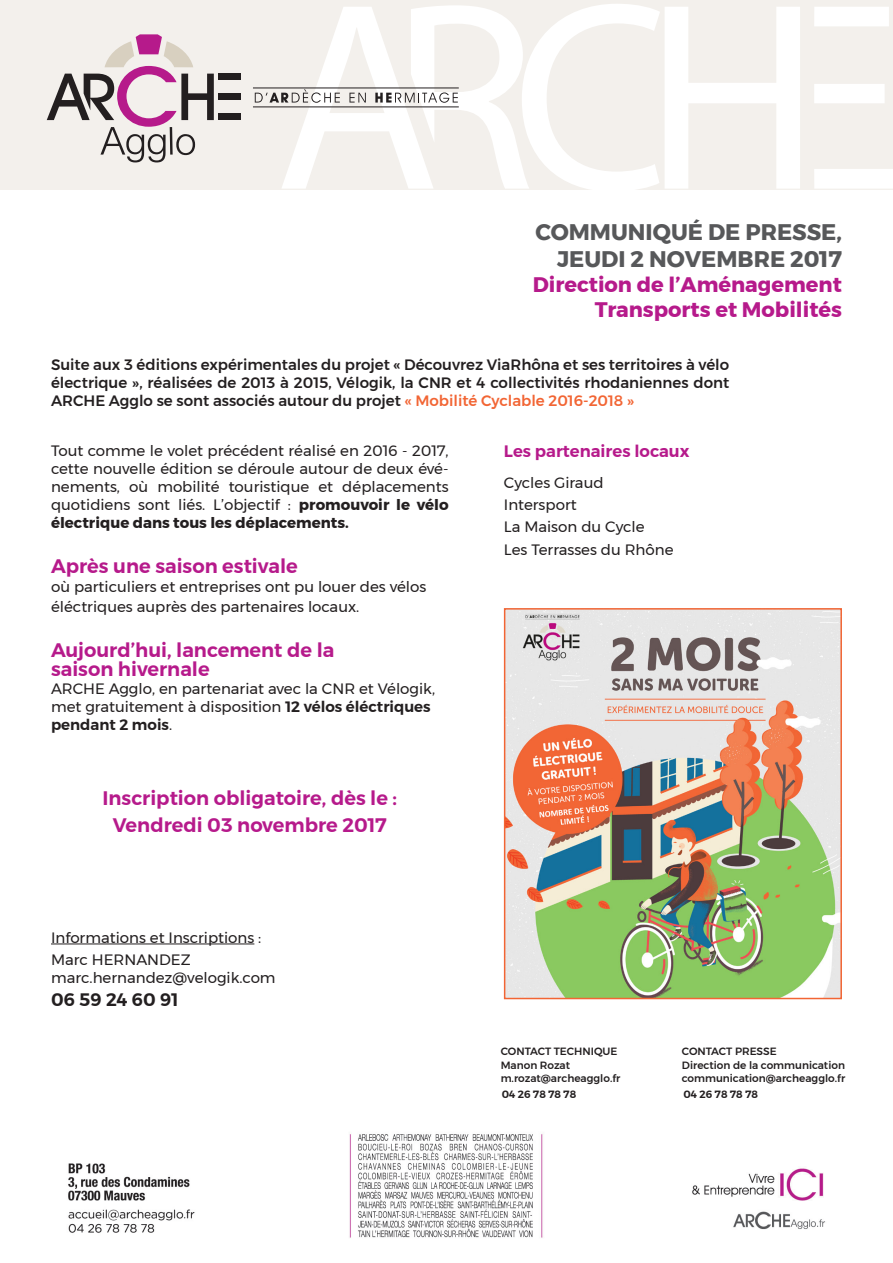
<style>
.page{position:relative;width:893px;height:1263px;background:#fff}
.page>*{position:absolute;margin:0;border:0;box-sizing:border-box;transform-origin:0 0}
.t1{font:700 22.5px "Montserrat";color:#57585a}
.t2{font:700 21px "Montserrat";color:#b61a8b}
.t3{font:600 19.5px/19.5px "Montserrat";color:#b61a8b}
.t4{font:600 18px "Montserrat";color:#231f20}
.t5{font:600 16.5px "Montserrat";color:#b61a8b}
.t6{font:15px/18px "Montserrat";color:#231f20}
.t7{font:500 15px/18px "Montserrat";color:#231f20;text-align:justify}
.t8{font:500 10.5px "Montserrat";color:#231f20}
.t9{font:600 10.5px "Montserrat";color:#231f20}
.s1{color:#f26534}
.s2{font-weight:700}
.s3{font-weight:600}
</style>
<div class="page">
<div style="left:0;top:0;width:892px;height:190px;background:#f3f0ec"></div>
<svg style="left:814px;top:7px;width:79px;height:182px"></svg>
<svg style="left:255px;top:4px;width:545px;height:186px"></svg>
<hr style="left:253px;top:88px;width:206px;height:1px;background:#231f20">
<hr style="left:253px;top:107px;width:206px;height:1px;background:#231f20">
<div style="left:218px;top:114px;width:23px;height:6px;background:#231f20"></div>
<div style="left:218px;top:94px;width:23px;height:6px;background:#231f20"></div>
<div style="left:218px;top:74px;width:23px;height:6px;background:#231f20"></div>
<svg style="left:47px;top:34px;width:167px;height:128px"></svg>
<hr style="left:51px;top:943px;width:203px;height:1px;background:#231f20">
<img style="left:507px;top:611px;width:332px;height:385px">
<div style="left:504px;top:608px;width:338px;height:391px;border:2px solid #f26534"></div>
<img style="left:68px;top:1134px;width:757px;height:104px">
<p class="t1" style="left:535px;top:214px;width:308px">COMMUNIQUÉ DE PRESSE,</p>
<p class="t1" style="left:557px;top:241px;width:286px">JEUDI 2 NOVEMBRE 2017</p>
<p class="t2" style="left:533px;top:268px;width:311px">Direction de l’Aménagement</p>
<p class="t2" style="left:595px;top:293px;width:249px">Transports et Mobilités</p>
<p class="t7" style="left:51px;top:355px;width:680px">Suite aux 3 éditions expérimentales du projet « Découvrez ViaRhôna et ses territoires à vélo électrique », réalisées de 2013 à 2015, Vélogik, la CNR et 4 collectivités rhodaniennes dont ARCHE Agglo se sont associés autour du projet <span class="s1">« Mobilité Cyclable 2016-2018 »</span></p>
<p class="t6" style="left:51px;top:441px;width:399px;text-align:justify">Tout comme le volet précédent réalisé en 2016 - 2017, cette nouvelle édition se déroule autour de deux évé&shy;nements, où mobilité touristique et déplacements quotidiens sont liés. L’objectif : <span class="s2">promouvoir le vélo électrique dans tous les déplacements.</span></p>
<p class="t3" style="left:51px;top:556px;width:248px">Après une saison estivale</p>
<p class="t6" style="left:51px;top:577px;width:377px;line-height:19.5px">où particuliers et entreprises ont pu louer des vélos éléctriques auprès des partenaires locaux.</p>
<p class="t3" style="left:51px;top:640px;width:285px">Aujourd’hui, lancement de la saison hivernale</p>
<p class="t6" style="left:51px;top:680px;width:386px">ARCHE Agglo, en partenariat avec la CNR et Vélogik, met gratuitement à disposition <span class="s3">12 vélos éléctriques pendant 2 mois</span>.</p>
<p class="t3" style="left:102px;top:784px;width:296px;line-height:27px;text-align:center">Inscription obligatoire, dès le :<br>Vendredi 03 novembre 2017</p>
<p class="t6" style="left:51px;top:928px;width:212px">Informations et Inscriptions :</p>
<p class="t6" style="left:51px;top:950px;width:141px">Marc HERNANDEZ</p>
<p class="t6" style="left:51px;top:968px;width:226px">marc.hernandez@velogik.com</p>
<p class="t4" style="left:51px;top:985px;width:129px">06 59 24 60 91</p>
<p class="t5" style="left:504px;top:438px;width:187px">Les partenaires locaux</p>
<p class="t6" style="left:504px;top:473px;width:101px">Cycles Giraud</p>
<p class="t6" style="left:504px;top:496px;width:74px">Intersport</p>
<p class="t6" style="left:504px;top:518px;width:142px">La Maison du Cycle</p>
<p class="t6" style="left:504px;top:540px;width:171px">Les Terrasses du Rhône</p>
<p class="t8" style="left:501px;top:1043px;width:118px">CONTACT TECHNIQUE</p>
<p class="t8" style="left:501px;top:1057px;width:71px">Manon Rozat</p>
<p class="t8" style="left:501px;top:1070px;width:121px">m.rozat@archeagglo.fr</p>
<p class="t8" style="left:682px;top:1043px;width:96px">CONTACT PRESSE</p>
<p class="t8" style="left:682px;top:1057px;width:165px">Direction de la communication</p>
<p class="t8" style="left:682px;top:1070px;width:165px">communication@archeagglo.fr</p>
<p class="t9" style="left:502px;top:1086px;width:76px">04 26 78 78 78</p>
<p class="t9" style="left:683px;top:1086px;width:76px">04 26 78 78 78</p>
</div>
